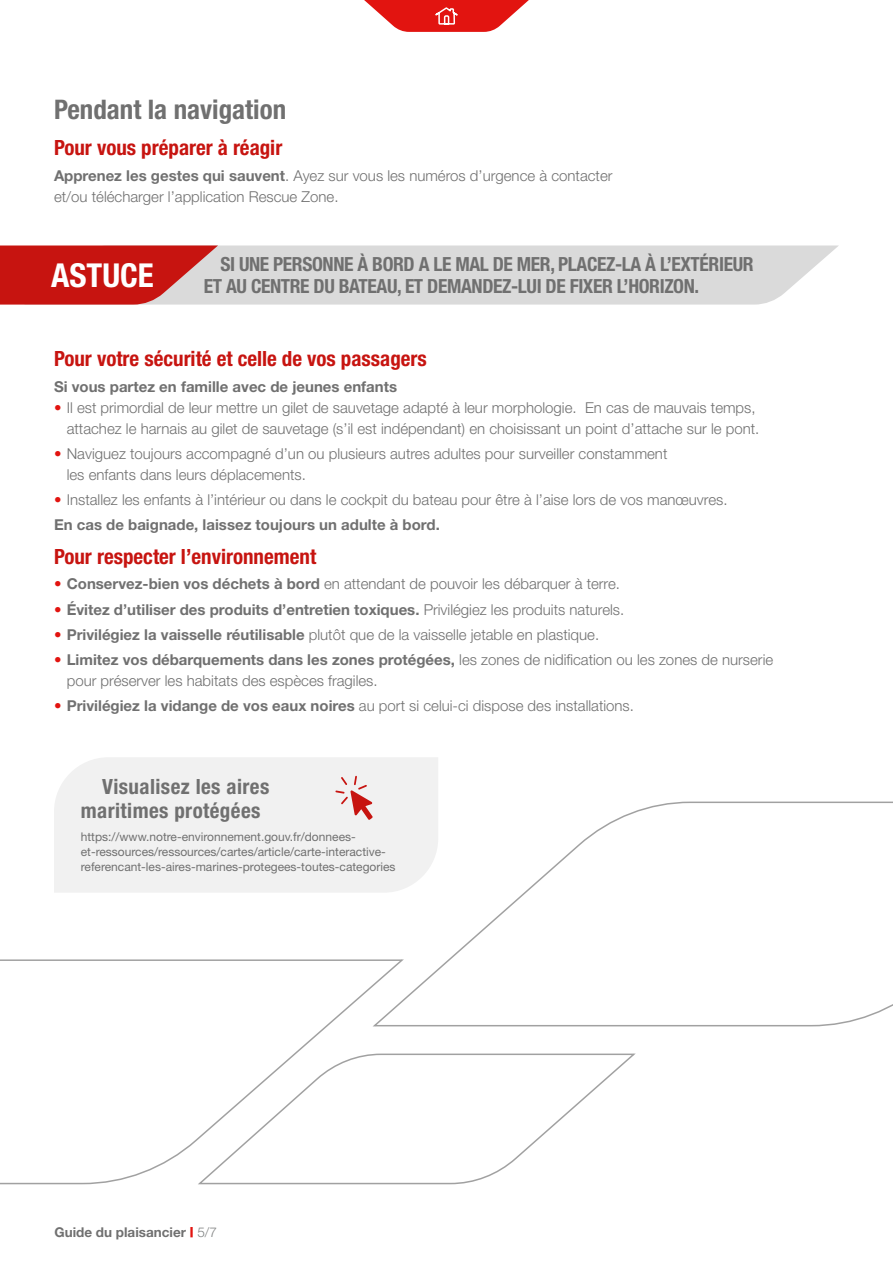
<style>
.page{position:relative;width:893px;height:1263px;background:#fff}
.page>*{position:absolute;margin:0;border:0;box-sizing:border-box;transform-origin:0 0}
.t1{font:700 condensed 33px "Helvetica Neue LT Std";color:#fff}
.t2{font:700 condensed 27px "Helvetica Neue LT Std";color:#707070}
.t3{font:700 condensed 21px "Helvetica Neue LT Std";color:#c71410}
.t4{font:700 condensed 21px/24px "Helvetica Neue LT Std";letter-spacing:.02em;color:#707070}
.t5{font:700 condensed 19.5px/22.5px "Helvetica Neue LT Std";letter-spacing:-.02em;color:#707070}
.t6{font:300 15px/21px "Helvetica Neue LT Std";color:#707070}
.t7{font:700 15px "Helvetica Neue LT Std";color:#707070}
.t8{font:700 13.5px "Helvetica Neue LT Std";color:#707070}
.t9{font:12px/15px "Helvetica Neue LT Std";color:#707070}
.s1{font-weight:700}
.s2{font-weight:700;color:#e21410}
.s3{color:#e21410}
.s4{font-weight:300}
.s5{font-weight:900;font-stretch:expanded;color:#e21410}
.s6{font-weight:300;color:#818383}
</style>
<div class="page">
<svg style="left:364px;top:0;width:165px;height:32px"></svg>
<svg style="left:218px;top:245px;width:621px;height:60px;background:#dcdcdc"></svg>
<svg style="left:0;top:245px;width:218px;height:60px;background:#ca3632"></svg>
<div style="left:54px;top:757px;width:384px;height:135px;background:#f1f1f1"></div>
<svg style="left:335px;top:776px;width:38px;height:44px"></svg>
<svg style="left:372px;top:800px;width:521px;height:227px"></svg>
<svg style="left:0;top:958px;width:406px;height:227px"></svg>
<svg style="left:198px;top:1052px;width:438px;height:133px"></svg>
<h2 class="t2" style="left:54px;top:93px;width:234px">Pendant la navigation</h2>
<h3 class="t3" style="left:54px;top:135px;width:230px">Pour vous préparer à réagir</h3>
<p class="t6" style="left:54px;top:164px;width:560px"><span class="s1">Apprenez les gestes qui sauvent</span>. Ayez sur vous les numéros d’urgence à contacter et/ou télécharger l’application Rescue Zone.</p>
<h1 class="t1" style="left:51px;top:255px;width:104px">ASTUCE</h1>
<h3 class="t5" style="left:204px;top:252px;width:551px;text-indent:16px">SI UNE PERSONNE À BORD A LE MAL DE MER, PLACEZ-LA À L’EXTÉRIEUR<br>ET AU CENTRE DU BATEAU, ET DEMANDEZ-LUI DE FIXER L’HORIZON.</h3>
<h3 class="t3" style="left:54px;top:346px;width:374px">Pour votre sécurité et celle de vos passagers</h3>
<p class="t7" style="left:54px;top:377px;width:345px">Si vous partez en famille avec de jeunes enfants</p>
<p class="t6" style="left:54px;top:396px;width:707px;text-align:right"><span class="s2">•</span> Il est primordial de leur mettre un gilet de sauvetage adapté à leur morphologie. En cas de mauvais temps, attachez le harnais au gilet de sauvetage (s’il est indépendant) en choisissant un point d’attache sur le pont.</p>
<p class="t6" style="left:67px;top:443px;width:602px;text-indent:-13px"><span class="s2">•</span> Naviguez toujours accompagné d’un ou plusieurs autres adultes pour surveiller constamment les enfants dans leurs déplacements.</p>
<p class="t6" style="left:54px;top:487px;width:675px;line-height:25.2px"><span class="s2">•</span> Installez les enfants à l’intérieur ou dans le cockpit du bateau pour être à l’aise lors de vos manœuvres.<br><span class="s1">En cas de baignade, laissez toujours un adulte à bord.</span></p>
<h3 class="t3" style="left:54px;top:544px;width:264px">Pour respecter l’environnement</h3>
<p class="t6" style="left:54px;top:573px;width:567px"><span class="s2">•</span> <span class="s1">Conservez-bien vos déchets à bord</span> en attendant de pouvoir les débarquer à terre.</p>
<p class="t7" style="left:54px;top:600px;width:572px"><span class="s3">•</span> Évitez d’utiliser des produits d’entretien toxiques. <span class="s4">Privilégiez les produits naturels.</span></p>
<p class="t6" style="left:54px;top:624px;width:547px"><span class="s2">•</span> <span class="s1">Privilégiez la vaisselle réutilisable</span> plutôt que de la vaisselle jetable en plastique.</p>
<p class="t6" style="left:67px;top:649px;width:708px;text-indent:-13px"><span class="s2">•</span> <span class="s1">Limitez vos débarquements dans les zones protégées,</span> les zones de nidification ou les zones de nurserie pour préserver les habitats des espèces fragiles.</p>
<p class="t6" style="left:54px;top:695px;width:581px"><span class="s2">•</span> <span class="s1">Privilégiez la vidange de vos eaux noires</span> au port si celui-ci dispose des installations.</p>
<h3 class="t4" style="left:81px;top:774px;width:190px;text-indent:21px">Visualisez les aires maritimes protégées</h3>
<p class="t9" style="left:81px;top:829px;width:316px">https://www.notre-environnement.gouv.fr/donnees&shy;et-ressources/ressources/cartes/article/carte-interactive&shy;referencant-les-aires-marines-protegees-toutes-categories</p>
<p class="t8" style="left:54px;top:1224px;width:164px">Guide du plaisancier <span class="s5">|</span> <span class="s6">5/7</span></p>
</div>
